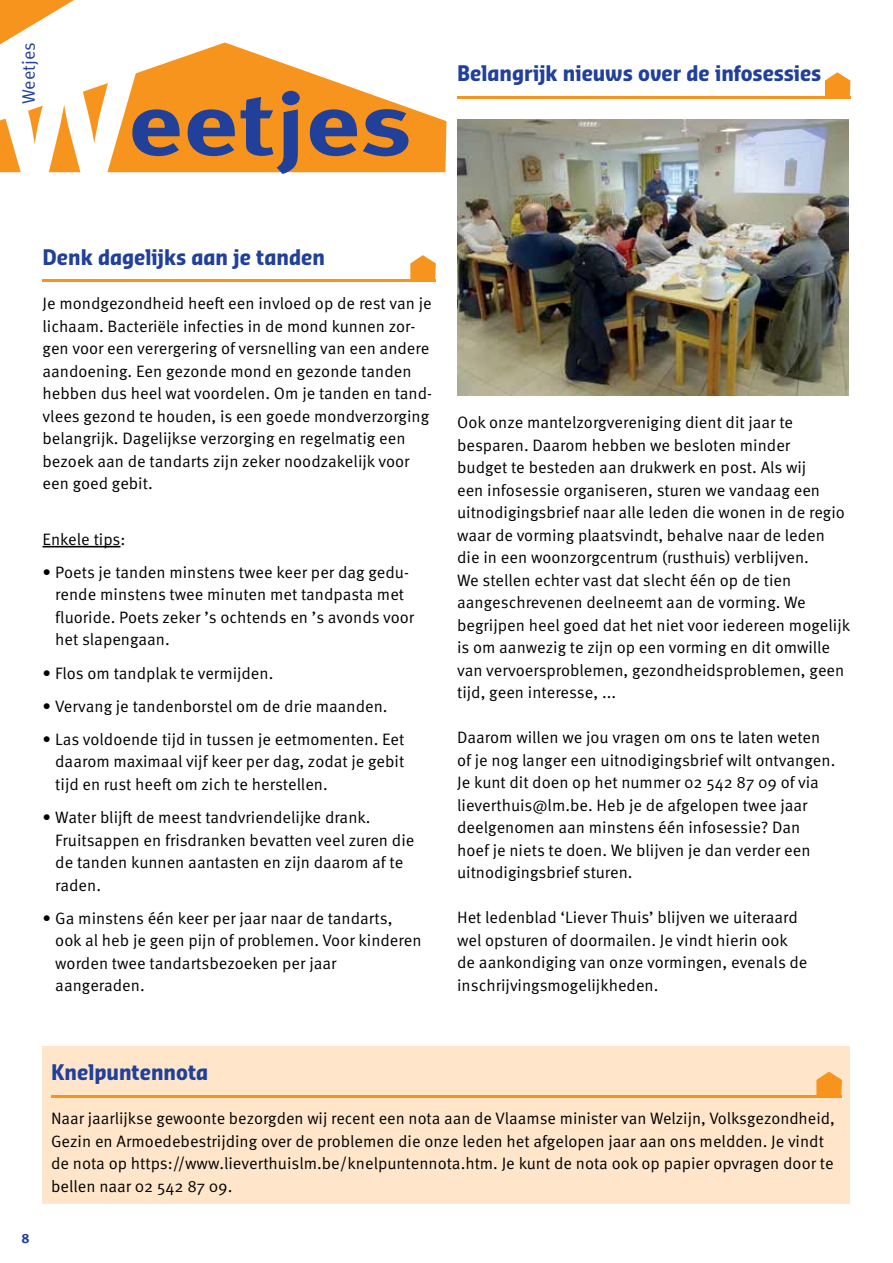
<style>
.page{position:relative;width:893px;height:1263px;background:#fff}
.page>*{position:absolute;margin:0;border:0;box-sizing:border-box;transform-origin:0 0}
.t1{font:700 87px "Meta OT";color:#21409a;scale:1.23 1}
.t2{font:700 21px "Sansa Con Pro";color:#21409a}
.t3{font:18px "Meta OT Norm";letter-spacing:-.005em;color:#21409a}
.t4{font:16.5px/22.5px "Meta OT Norm";color:#000}
.t5{font:700 13.5px "Meta OT";color:#21409a}
.s1{font-size:144px;color:#fff}
</style>
<div class="page">
<hr style="left:43px;top:546px;width:78px;height:1px;background:#000">
<svg style="left:0;top:0;width:74px;height:43px"></svg>
<svg style="left:0;top:43px;width:446px;height:129px;fill:#f7941e"></svg>
<svg style="left:410px;top:255px;width:26px;height:24px"></svg>
<hr style="left:43px;top:279px;width:393px;height:2px;background:#f7941e">
<svg style="left:825px;top:72px;width:25px;height:25px"></svg>
<hr style="left:457px;top:97px;width:393px;height:2px;background:#f7941e">
<img style="left:457px;top:119px;width:391px;height:276px">
<div style="left:43px;top:1046px;width:807px;height:157px;background:#ffe6ca"></div>
<svg style="left:816px;top:1071px;width:26px;height:25px"></svg>
<hr style="left:51px;top:1096px;width:791px;height:2px;background:#f7941e">
<p class="t3" style="left:18px;top:104px;width:63px;rotate:-90deg">Weetjes</p>
<h1 class="t1" style="left:-9px;top:70px;width:344px"><span class="s1">W</span>eetjes</h1>
<p class="t2" style="left:457px;top:59px;width:366px">Belangrijk nieuws over de infosessies</p>
<p class="t2" style="left:43px;top:243px;width:284px">Denk dagelijks aan je tanden</p>
<p class="t4" style="left:43px;top:292px;width:391px">Je mondgezondheid heeft een invloed op de rest van je lichaam. Bacteriële infecties in de mond kunnen zor&shy;gen voor een verergering of versnelling van een andere aandoening. Een gezonde mond en gezonde tanden hebben dus heel wat voordelen. Om je tanden en tand&shy;vlees gezond te houden, is een goede mondverzorging belangrijk. Dagelijkse verzorging en regelmatig een bezoek aan de tandarts zijn zeker noodzakelijk voor een goed gebit.</p>
<p class="t4" style="left:43px;top:528px;width:85px">Enkele tips:</p>
<p class="t4" style="left:55px;top:561px;width:361px;text-indent:-13px">• Poets je tanden minstens twee keer per dag gedu&shy;rende minstens twee minuten met tandpasta met fluoride. Poets zeker ’s ochtends en ’s avonds voor het slapengaan.</p>
<p class="t4" style="left:43px;top:662px;width:232px">• Flos om tandplak te vermijden.</p>
<p class="t4" style="left:43px;top:695px;width:347px">• Vervang je tandenborstel om de drie maanden.</p>
<p class="t4" style="left:55px;top:728px;width:351px;text-align:justify;text-indent:-13px">• Las voldoende tijd in tussen je eetmomenten. Eet daarom maximaal vijf keer per dag, zodat je gebit tijd en rust heeft om zich te herstellen.</p>
<p class="t4" style="left:55px;top:806px;width:361px;text-indent:-13px">• Water blijft de meest tandvriendelijke drank.<br>Fruitsappen en frisdranken bevatten veel zuren die de tanden kunnen aantasten en zijn daarom af te raden.</p>
<p class="t4" style="left:55px;top:907px;width:368px;text-indent:-13px">• Ga minstens één keer per jaar naar de tandarts, ook al heb je geen pijn of problemen. Voor kinderen worden twee tandartsbezoeken per jaar aangeraden.</p>
<p class="t4" style="left:457px;top:411px;width:395px">Ook onze mantelzorgvereniging dient dit jaar te besparen. Daarom hebben we besloten minder<br>budget te besteden aan drukwerk en post. Als wij<br>een infosessie organiseren, sturen we vandaag een uitnodigingsbrief naar alle leden die wonen in de regio waar de vorming plaatsvindt, behalve naar de leden die in een woonzorgcentrum (rusthuis) verblijven.<br>We stellen echter vast dat slecht één op de tien aangeschrevenen deelneemt aan de vorming. We begrijpen heel goed dat het niet voor iedereen mogelijk is om aanwezig te zijn op een vorming en dit omwille van vervoersproblemen, gezondheidsproblemen, geen tijd, geen interesse, ...</p>
<p class="t4" style="left:457px;top:726px;width:380px">Daarom willen we jou vragen om ons te laten weten of je nog langer een uitnodigingsbrief wilt ontvangen.<br>Je kunt dit doen op het nummer 02 542 87 09 of via lieverthuis@lm.be. Heb je de afgelopen twee jaar deelgenomen aan minstens één infosessie? Dan hoef je niets te doen. We blijven je dan verder een uitnodigingsbrief sturen.</p>
<p class="t4" style="left:457px;top:906px;width:352px">Het ledenblad ‘Liever Thuis’ blijven we uiteraard wel opsturen of doormailen. Je vindt hierin ook de aankondiging van onze vormingen, evenals de inschrijvingsmogelijkheden.</p>
<p class="t5" style="left:21px;top:1230px;width:10px">8</p>
<p class="t2" style="left:51px;top:1057px;width:159px">Knelpuntennota</p>
<p class="t4" style="left:51px;top:1107px;width:785px">Naar jaarlijkse gewoonte bezorgden wij recent een nota aan de Vlaamse minister van Welzijn, Volksgezondheid, Gezin en Armoedebestrijding over de problemen die onze leden het afgelopen jaar aan ons meldden. Je vindt de nota op https://www.lieverthuislm.be/knelpuntennota.htm. Je kunt de nota ook op papier opvragen door te bellen naar 02 542 87 09.</p>
</div>
